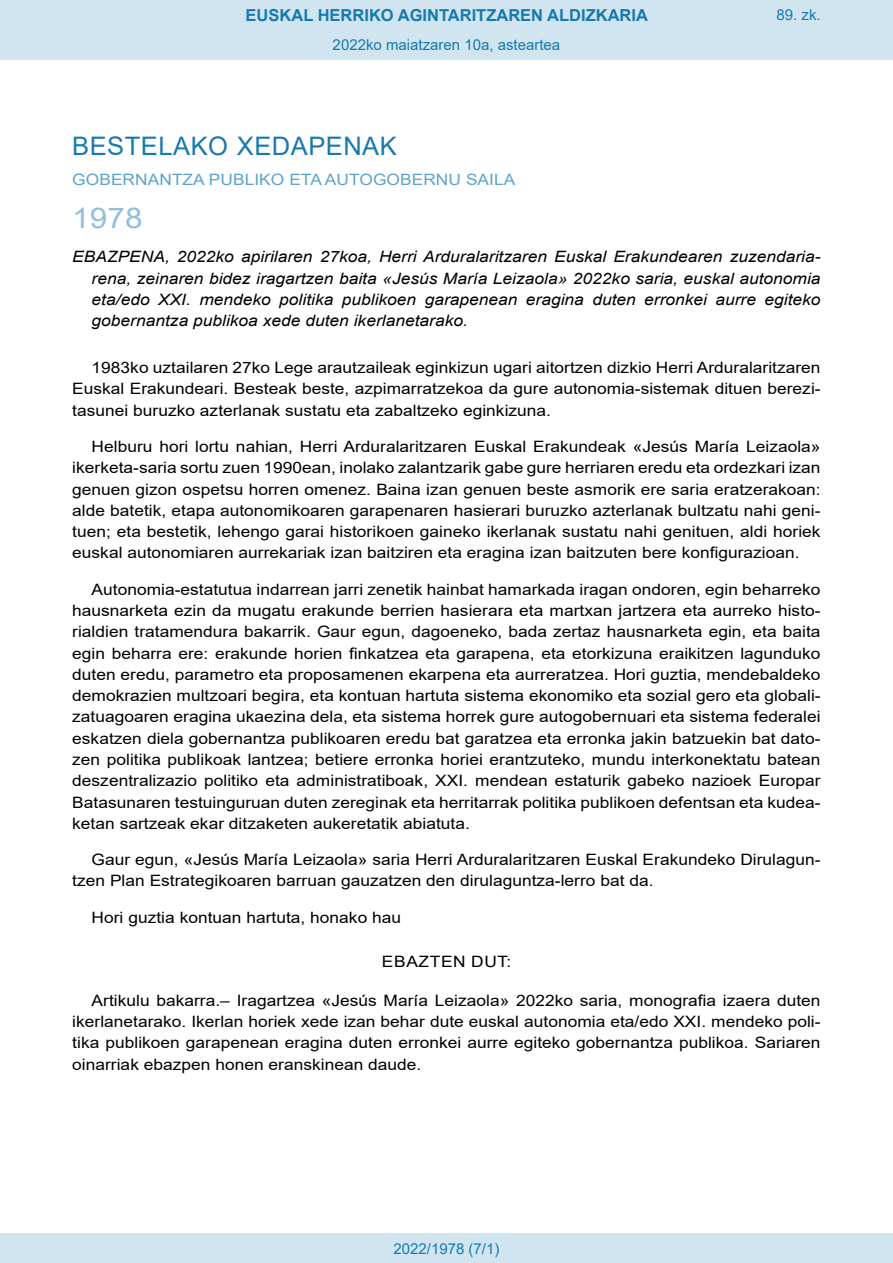
<style>
.page{position:relative;width:893px;height:1263px;background:#fff}
.page>*{position:absolute;margin:0;border:0;box-sizing:border-box;transform-origin:0 0}
.BOPVOrden{font:28.5px "Arial";color:#90c0db;scale:1.11 1}
.BOPVSeccion{font:25.5px "Arial";letter-spacing:.02em;color:#1879ad}
.t1{font:700 16.5px "Arial";color:#1879ad}
.BOPVDetalle{font:15.6px/21.3px "Arial";color:#000;text-align:justify;scale:1.11 1}
.BOPVTitulo{font:italic 15.6px/21.3px "Arial";color:#000;text-align:justify;scale:1.11 1}
.BOPVOrganismo{font:15.6px "Arial";letter-spacing:.005em;color:#5ea4ca;scale:1.11 1}
.BOPVClave{font:15.6px "Arial";letter-spacing:.035em;color:#000;scale:1.11 1}
.Paginacion_Centro{font:15px "Arial";color:#1879ad}
</style>
<div class="page">
<div style="left:0;top:0;width:893px;height:60px;background:#d0e5f0"></div>
<div style="left:0;top:1233px;width:893px;height:30px;background:#d0e5f0"></div>
<p class="t1" style="left:246px;top:3px;width:404px">EUSKAL HERRIKO AGINTARITZAREN ALDIZKARIA</p>
<p class="Paginacion_Centro" style="left:333px;top:35px;width:229px">2022ko maiatzaren 10a, asteartea</p>
<p class="Paginacion_Centro" style="left:776px;top:5px;width:46px">89. zk.</p>
<p class="BOPVSeccion" style="left:72px;top:128px;width:326px">BESTELAKO XEDAPENAK</p>
<p class="BOPVOrganismo" style="left:72px;top:169px;width:401px">GOBERNANTZA PUBLIKO ETA AUTOGOBERNU SAILA</p>
<p class="BOPVOrden" style="left:72px;top:199px;width:65px">1978</p>
<p class="BOPVTitulo" style="left:92px;top:246px;width:658px;text-indent:-19px">EBAZPENA, 2022ko apirilaren 27koa, Herri Arduralaritzaren Euskal Erakundearen zuzendaria&shy;rena, zeinaren bidez iragartzen baita «Jesús María Leizaola» 2022ko saria, euskal autonomia eta/edo XXI. mendeko politika publikoen garapenean eragina duten erronkei aurre egiteko gobernantza publikoa xede duten ikerlanetarako.</p>
<p class="BOPVDetalle" style="left:72px;top:357px;width:676px;text-indent:19px">1983ko uztailaren 27ko Lege arautzaileak eginkizun ugari aitortzen dizkio Herri Arduralaritzaren Euskal Erakundeari. Besteak beste, azpimarratzekoa da gure autonomia-sistemak dituen berezi&shy;tasunei buruzko azterlanak sustatu eta zabaltzeko eginkizuna.</p>
<p class="BOPVDetalle" style="left:72px;top:436px;width:676px;text-indent:19px">Helburu hori lortu nahian, Herri Arduralaritzaren Euskal Erakundeak «Jesús María Leizaola» ikerketa-saria sortu zuen 1990ean, inolako zalantzarik gabe gure herriaren eredu eta ordezkari izan genuen gizon ospetsu horren omenez. Baina izan genuen beste asmorik ere saria eratzerakoan: alde batetik, etapa autonomikoaren garapenaren hasierari buruzko azterlanak bultzatu nahi geni&shy;tuen; eta bestetik, lehengo garai historikoen gaineko ikerlanak sustatu nahi genituen, aldi horiek euskal autonomiaren aurrekariak izan baitziren eta eragina izan baitzuten bere konfigurazioan.</p>
<p class="BOPVDetalle" style="left:72px;top:578px;width:676px;text-indent:19px">Autonomia-estatutua indarrean jarri zenetik hainbat hamarkada iragan ondoren, egin beharreko hausnarketa ezin da mugatu erakunde berrien hasierara eta martxan jartzera eta aurreko histo&shy;rialdien tratamendura bakarrik. Gaur egun, dagoeneko, bada zertaz hausnarketa egin, eta baita egin beharra ere: erakunde horien finkatzea eta garapena, eta etorkizuna eraikitzen lagunduko duten eredu, parametro eta proposamenen ekarpena eta aurreratzea. Hori guztia, mendebaldeko demokrazien multzoari begira, eta kontuan hartuta sistema ekonomiko eta sozial gero eta globali&shy;zatuagoaren eragina ukaezina dela, eta sistema horrek gure autogobernuari eta sistema federalei eskatzen diela gobernantza publikoaren eredu bat garatzea eta erronka jakin batzuekin bat dato&shy;zen politika publikoak lantzea; betiere erronka horiei erantzuteko, mundu interkonektatu batean deszentralizazio politiko eta administratiboak, XXI. mendean estaturik gabeko nazioek Europar Batasunaren testuinguruan duten zereginak eta herritarrak politika publikoen defentsan eta kudea&shy;ketan sartzeak ekar ditzaketen aukeretatik abiatuta.</p>
<p class="BOPVDetalle" style="left:72px;top:849px;width:676px;text-indent:19px">Gaur egun, «Jesús María Leizaola» saria Herri Arduralaritzaren Euskal Erakundeko Dirulagun&shy;tzen Plan Estrategikoaren barruan gauzatzen den dirulaguntza-lerro bat da.</p>
<p class="BOPVDetalle" style="left:92px;top:906px;width:280px">Hori guztia kontuan hartuta, honako hau</p>
<p class="BOPVClave" style="left:382px;top:951px;width:118px">EBAZTEN DUT:</p>
<p class="BOPVDetalle" style="left:72px;top:989px;width:676px;text-indent:19px">Artikulu bakarra.– Iragartzea «Jesús María Leizaola» 2022ko saria, monografia izaera duten ikerlanetarako. Ikerlan horiek xede izan behar dute euskal autonomia eta/edo XXI. mendeko poli&shy;tika publikoen garapenean eragina duten erronkei aurre egiteko gobernantza publikoa. Sariaren oinarriak ebazpen honen eranskinean daude.</p>
<p class="Paginacion_Centro" style="left:393px;top:1238px;width:107px">2022/1978 (7/1)</p>
</div>
